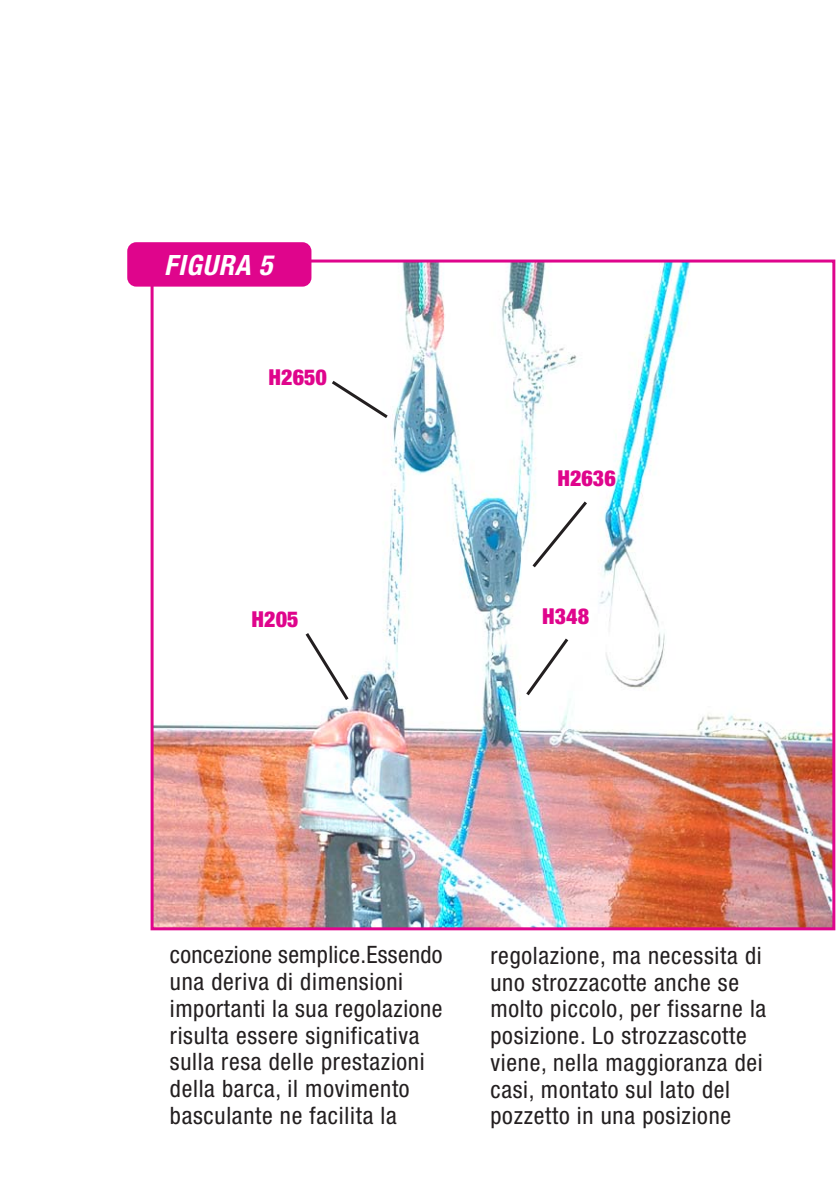
<style>
.page{position:relative;width:840px;height:1190px;background:#fff}
.page>*{position:absolute;margin:0;border:0;box-sizing:border-box;transform-origin:0 0}
.t1{font:italic 700 condensed 28px "Helvetica Neue";color:#fff}
.t2{font:condensed 24px/26.8px "Helvetica Neue";letter-spacing:.03em;color:#231f20}
.t3{font:900 condensed 22px "Helvetica Neue";color:#df058c}
</style>
<div class="page">
<img style="left:155px;top:264px;width:676px;height:662px">
<div style="left:151px;top:260px;width:684px;height:670px;border:3px solid #df058c"></div>
<div style="left:127px;top:242px;width:184px;height:45px;background:#df058c;border:2px solid #df058c;border-radius:8px"></div>
<svg style="left:329px;top:378px;width:62px;height:43px"></svg>
<svg style="left:529px;top:498px;width:61px;height:73px"></svg>
<svg style="left:303px;top:630px;width:268px;height:73px"></svg>
<p class="t1" style="left:164px;top:255px;width:115px">FIGURA 5</p>
<p class="t3" style="left:269px;top:370px;width:60px">H2650</p>
<p class="t3" style="left:252px;top:611px;width:48px">H205</p>
<p class="t3" style="left:557px;top:470px;width:60px">H2636</p>
<p class="t3" style="left:542px;top:608px;width:48px">H348</p>
<p class="t2" style="left:170px;top:944px;width:274px">concezione semplice.Essendo una deriva di dimensioni importanti la sua regolazione risulta essere significativa sulla resa delle prestazioni della barca, il movimento basculante ne facilita la</p>
<p class="t2" style="left:490px;top:944px;width:277px">regolazione, ma necessita di uno strozzacotte anche se molto piccolo, per fissarne la posizione. Lo strozzascotte viene, nella maggioranza dei casi, montato sul lato del pozzetto in una posizione</p>
</div>
